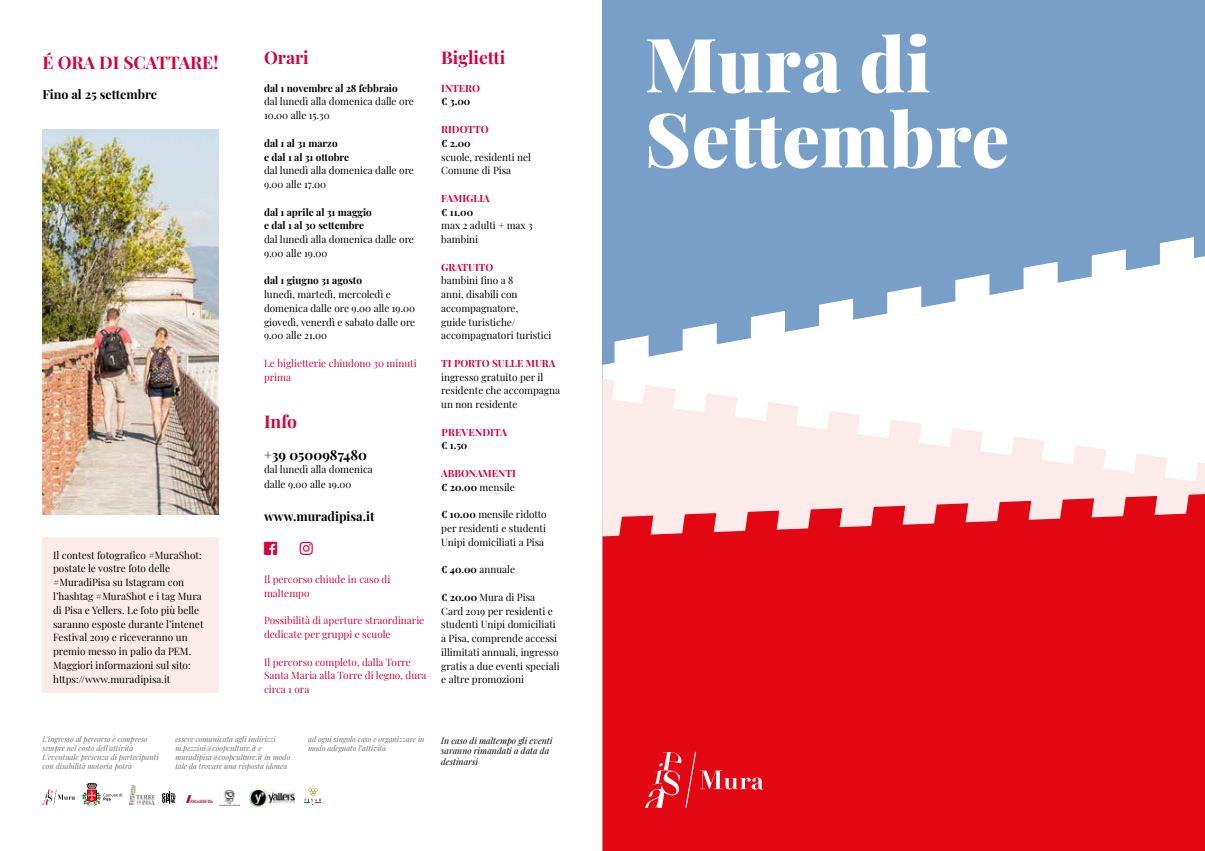
<style>
.page{position:relative;width:1205px;height:851px;background:#fff}
.page>*{position:absolute;margin:0;border:0;box-sizing:border-box;transform-origin:0 0}
.t1{font:900 75px/75px "Playfair Display";letter-spacing:.01em;color:#fff}
.t2{font:700 17.5px "Playfair Display";color:#d30240}
.t3{font:700 13.75px "Playfair Display";color:#000}
.t4{font:700 12.5px "Playfair Display";color:#000}
.t5{font:10px/13.8px "Playfair Display";color:#000}
.t6{font:10px/13.8px "Playfair Display";color:#d30240}
.t7{font:700 10px/13.8px "Playfair Display";color:#000}
.t8{font:700 10px/13.8px "Playfair Display";color:#d30240}
.t9{font:700 10px "Playfair Display";letter-spacing:.02em;color:#d30240}
.t10{font:italic 8.75px/10.5px "Playfair Display";color:#000}
.t11{font:italic 7.5px/9px "Playfair Display";color:#706f6f}
.s1{color:#000}
.s2{font-weight:400;color:#000}
.s3{font-weight:700}
</style>
<div class="page">
<div style="left:602px;top:0;width:603px;height:850px;background:#779fc7"></div>
<svg style="left:602px;top:237px;width:603px;height:141px;fill:#fff"></svg>
<svg style="left:602px;top:378px;width:603px;height:116px;background:#fcf4f3"></svg>
<div style="left:602px;top:494px;width:603px;height:356px;background:#e30613"></div>
<div style="left:43px;top:537px;width:176px;height:156px;background:#fbebea"></div>
<img style="left:43px;top:130px;width:176px;height:385px">
<svg style="left:645px;top:751px;width:119px;height:56px;background:#e62430"></svg>
<svg style="left:162px;top:791px;width:13px;height:12px"></svg>
<svg style="left:82px;top:783px;width:41px;height:23px"></svg>
<img style="left:129px;top:785px;width:26px;height:19px">
<img style="left:186px;top:795px;width:26px;height:7px">
<img style="left:220px;top:790px;width:19px;height:15px">
<svg style="left:43px;top:789px;width:32px;height:15px"></svg>
<svg style="left:305px;top:785px;width:16px;height:18px"></svg>
<img style="left:249px;top:789px;width:45px;height:17px">
<h2 class="t2" style="left:43px;top:49px;width:177px">É ORA DI SCATTARE!</h2>
<p class="t4" style="left:43px;top:85px;width:116px">Fino al 25 settembre</p>
<p class="t5" style="left:53px;top:547px;width:152px">Il contest fotografico #MuraShot: postate le vostre foto delle #MuradiPisa su Istagram con l’hashtag #MuraShot e i tag Mura di Pisa e Yellers. Le foto più belle saranno esposte durante l’intenet<br>Festival 2019 e riceveranno un premio messo in palio da PEM.<br>Maggiori informazioni sul sito: https://www.muradipisa.it</p>
<h2 class="t2" style="left:264px;top:44px;width:46px">Orari</h2>
<p class="t7" style="left:264px;top:80px;width:135px">dal 1 novembre al 28 febbraio</p>
<p class="t5" style="left:264px;top:94px;width:151px">dal lunedì alla domenica dalle ore<br>10.00 alle 15.30</p>
<p class="t7" style="left:264px;top:135px;width:87px">dal 1 al 31 marzo<br>e dal 1 al 31 ottobre</p>
<p class="t5" style="left:264px;top:163px;width:151px">dal lunedì alla domenica dalle ore<br>9.00 alle 17.00</p>
<p class="t7" style="left:264px;top:204px;width:109px">dal 1 aprile al 31 maggio e dal 1 al 30 settembre</p>
<p class="t5" style="left:264px;top:231px;width:151px">dal lunedì alla domenica dalle ore<br>9.00 alle 19.00</p>
<p class="t7" style="left:264px;top:273px;width:100px">dal 1 giugno 31 agosto</p>
<p class="t5" style="left:264px;top:286px;width:153px">lunedì, martedì, mercoledì e domenica dalle ore 9.00 alle 19.00 giovedì, venerdì e sabato dalle ore<br>9.00 alle 21.00</p>
<p class="t6" style="left:264px;top:355px;width:154px">Le biglietterie chiudono 30 minuti prima</p>
<h2 class="t2" style="left:264px;top:407px;width:35px">Info</h2>
<h3 class="t3" style="left:264px;top:443px;width:105px">+39 0500987480</h3>
<p class="t5" style="left:264px;top:461px;width:110px;line-height:15px">dal lunedì alla domenica dalle 9.00 alle 19.00</p>
<p class="t4" style="left:264px;top:506px;width:112px">www.muradipisa.it</p>
<p class="t6" style="left:264px;top:571px;width:128px">Il percorso chiude in caso di maltempo</p>
<p class="t6" style="left:264px;top:613px;width:162px">Possibilità di aperture straordinarie dedicate per gruppi e scuole</p>
<p class="t6" style="left:264px;top:654px;width:164px">Il percorso completo, dalla Torre<br>Santa Maria alla Torre di legno, dura circa 1 ora</p>
<h2 class="t2" style="left:441px;top:44px;width:66px">Biglietti</h2>
<p class="t8" style="left:441px;top:80px;width:40px">INTERO</p>
<p class="t7" style="left:441px;top:94px;width:31px">€ 3.00</p>
<p class="t8" style="left:441px;top:121px;width:49px">RIDOTTO</p>
<p class="t7" style="left:441px;top:135px;width:31px">€ 2.00</p>
<p class="t5" style="left:441px;top:149px;width:91px">scuole, residenti nel<br>Comune di Pisa</p>
<p class="t8" style="left:441px;top:190px;width:50px">FAMIGLIA</p>
<p class="t7" style="left:441px;top:204px;width:33px">€ 11.00</p>
<p class="t5" style="left:441px;top:218px;width:93px">max 2 adulti + max 3 bambini</p>
<p class="t8" style="left:441px;top:259px;width:54px">GRATUITO</p>
<p class="t5" style="left:441px;top:273px;width:112px">bambini fino a 8<br>anni, disabili con accompagnatore,<br>guide turistiche/ accompagnatori turistici</p>
<p class="t8" style="left:441px;top:355px;width:116px">TI PORTO SULLE MURA</p>
<p class="t5" style="left:441px;top:369px;width:120px">ingresso gratuito per il residente che accompagna un non residente</p>
<p class="t9" style="left:441px;top:424px;width:67px">PREVENDITA</p>
<p class="t7" style="left:441px;top:438px;width:28px">€ 1.50</p>
<p class="t8" style="left:441px;top:465px;width:76px">ABBONAMENTI <span class="s1">€ 20.00</span> <span class="s2">mensile</span></p>
<p class="t5" style="left:441px;top:506px;width:107px;text-align:justify"><span class="s3">€ 10.00</span> mensile ridotto per residenti e studenti Unipi domiciliati a Pisa</p>
<p class="t5" style="left:441px;top:561px;width:75px"><span class="s3">€ 40.00</span> annuale</p>
<p class="t5" style="left:441px;top:589px;width:120px"><span class="s3">€ 20.00</span> Mura di Pisa<br>Card 2019 per residenti e studenti Unipi domiciliati a Pisa, comprende accessi illimitati annuali, ingresso gratis a due eventi speciali e altre promozioni</p>
<p class="t11" style="left:43px;top:734px;width:118px">L’ingresso al percorso è compreso sempre nel costo dell’attività L’eventuale presenza di partecipanti con disabilità motoria potrà</p>
<p class="t11" style="left:175px;top:734px;width:116px">essere comunicata agli indirizzi m.pezzini@coopculture.it e muradipisa@coopculture.it in modo tale da trovare una risposta idonea</p>
<p class="t11" style="left:308px;top:734px;width:118px">ad ogni singolo caso e organizzare in modo adeguato l’attività</p>
<p class="t10" style="left:441px;top:734px;width:113px">In caso di maltempo gli eventi saranno rimandati a data da destinarsi</p>
<h1 class="t1" style="left:645px;top:20px;width:366px">Mura di<br>Settembre</h1>
</div>
